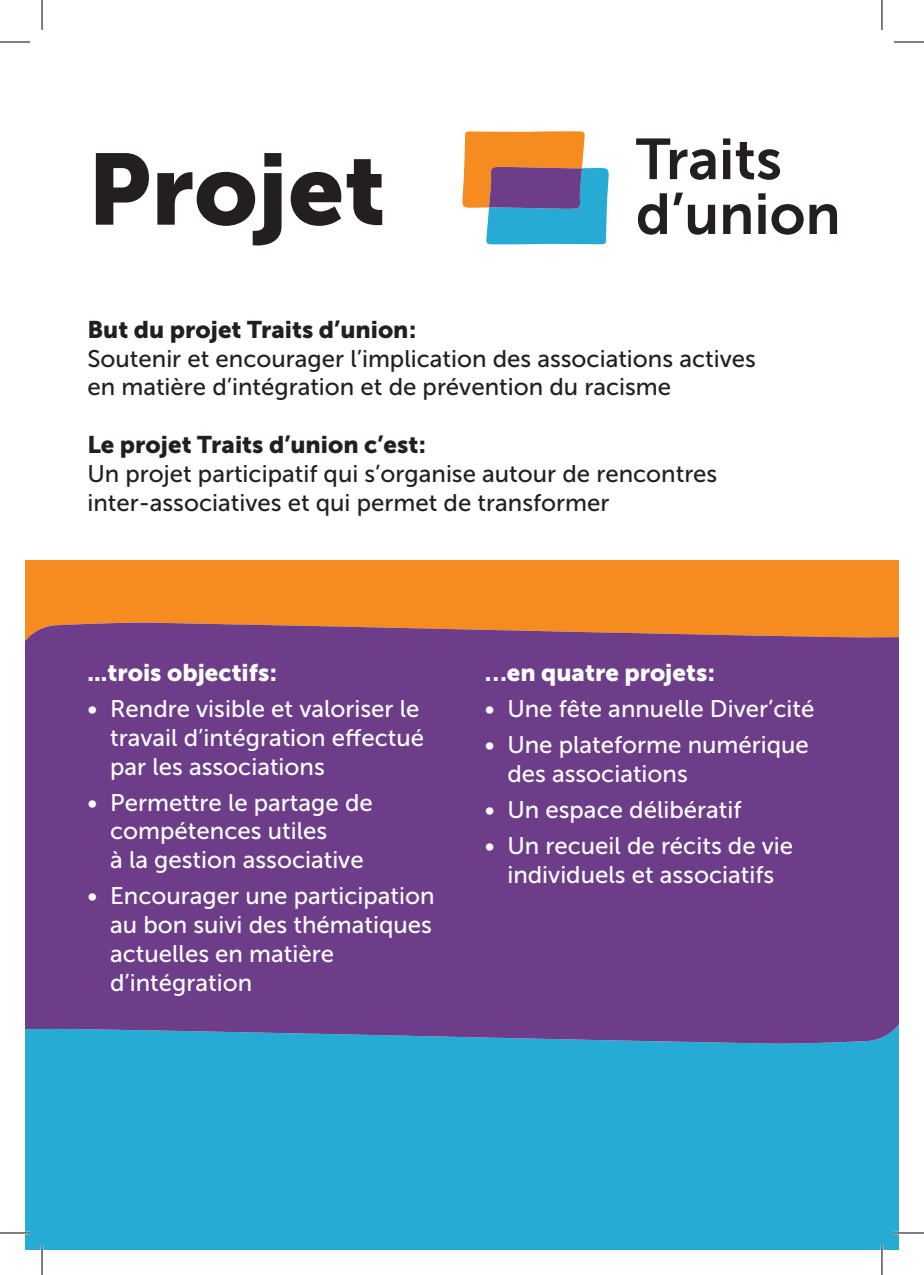
<style>
.page{position:relative;width:924px;height:1275px;background:#fff}
.page>*{position:absolute;margin:0;border:0;box-sizing:border-box;transform-origin:0 0}
.t1{font:100.2px "Museo Sans 900";color:#231f20}
.t2{font:24px/28.8px "Museo Sans 500";color:#fff}
.t3{font:24px/28.8px "Museo Sans 500";color:#231f20}
.t4{font:24px "Museo Sans 900";color:#231f20}
.t5{font:24px "Museo Sans 900";color:#fff}
</style>
<div class="page">
<div style="left:25px;top:561px;width:873px;height:61px;background:#f68b1f"></div>
<div style="left:25px;top:1044px;width:873px;height:206px;background:#26abd5"></div>
<div style="left:25px;top:622px;width:873px;height:422px;background:#6d3d89"></div>
<svg style="left:462px;top:131px;width:146px;height:113px;background:#95938e"></svg>
<svg style="left:636px;top:138px;width:79px;height:42px"></svg>
<svg style="left:723px;top:138px;width:56px;height:42px"></svg>
<svg style="left:637px;top:193px;width:29px;height:42px"></svg>
<svg style="left:673px;top:193px;width:41px;height:42px"></svg>
<svg style="left:723px;top:204px;width:27px;height:30px"></svg>
<svg style="left:758px;top:193px;width:7px;height:41px"></svg>
<svg style="left:771px;top:204px;width:32px;height:31px"></svg>
<svg style="left:809px;top:204px;width:27px;height:30px"></svg>
<hr style="left:0;top:1231px;width:30px;height:3px;background:#fff">
<hr style="left:893px;top:1231px;width:30px;height:3px;background:#fff">
<hr style="left:41px;top:1245px;width:2px;height:30px;background:#fff">
<hr style="left:880px;top:1245px;width:2px;height:30px;background:#fff">
<hr style="left:0;top:42px;width:30px;height:1px;background:#000">
<hr style="left:893px;top:42px;width:30px;height:1px;background:#000">
<hr style="left:0;top:1232px;width:30px;height:1px;background:#000">
<hr style="left:893px;top:1232px;width:30px;height:1px;background:#000">
<hr style="left:42px;top:0;width:1px;height:30px;background:#000">
<hr style="left:42px;top:1245px;width:1px;height:30px;background:#000">
<hr style="left:881px;top:0;width:1px;height:30px;background:#000">
<hr style="left:881px;top:1245px;width:1px;height:30px;background:#000">
<h1 class="t1" style="left:87px;top:133px;width:300px">Projet</h1>
<p class="t4" style="left:87px;top:316px;width:330px">But du projet Traits d’union :</p>
<p class="t3" style="left:87px;top:344px;width:669px">Soutenir et encourager l’implication des associations actives en matière d’intégration et de prévention du racisme</p>
<p class="t4" style="left:87px;top:431px;width:340px">Le projet Traits d’union c’est :</p>
<p class="t3" style="left:87px;top:459px;width:631px">Un projet participatif qui s’organise autour de rencontres inter-associatives et qui permet de transformer</p>
<p class="t5" style="left:87px;top:659px;width:191px">...trois objectifs :</p>
<p class="t2" style="left:110px;top:694px;width:315px;text-indent:-23px">• Rendre visible et valoriser le travail d’intégration effectué par les associations</p>
<p class="t2" style="left:110px;top:788px;width:264px;text-indent:-23px">• Permettre le partage de compétences utiles<br>à la gestion associative</p>
<p class="t2" style="left:110px;top:881px;width:326px;text-indent:-23px">• Encourager une participation au bon suivi des thématiques actuelles en matière d’intégration</p>
<p class="t5" style="left:484px;top:659px;width:232px">…en quatre projets :</p>
<p class="t2" style="left:484px;top:694px;width:331px">• Une fête annuelle Diver’cité</p>
<p class="t2" style="left:507px;top:730px;width:303px;text-indent:-23px">• Une plateforme numérique des associations</p>
<p class="t2" style="left:484px;top:795px;width:258px">• Un espace délibératif</p>
<p class="t2" style="left:484px;top:831px;width:310px;text-align:center">• Un recueil de récits de vie individuels et associatifs</p>
</div>
